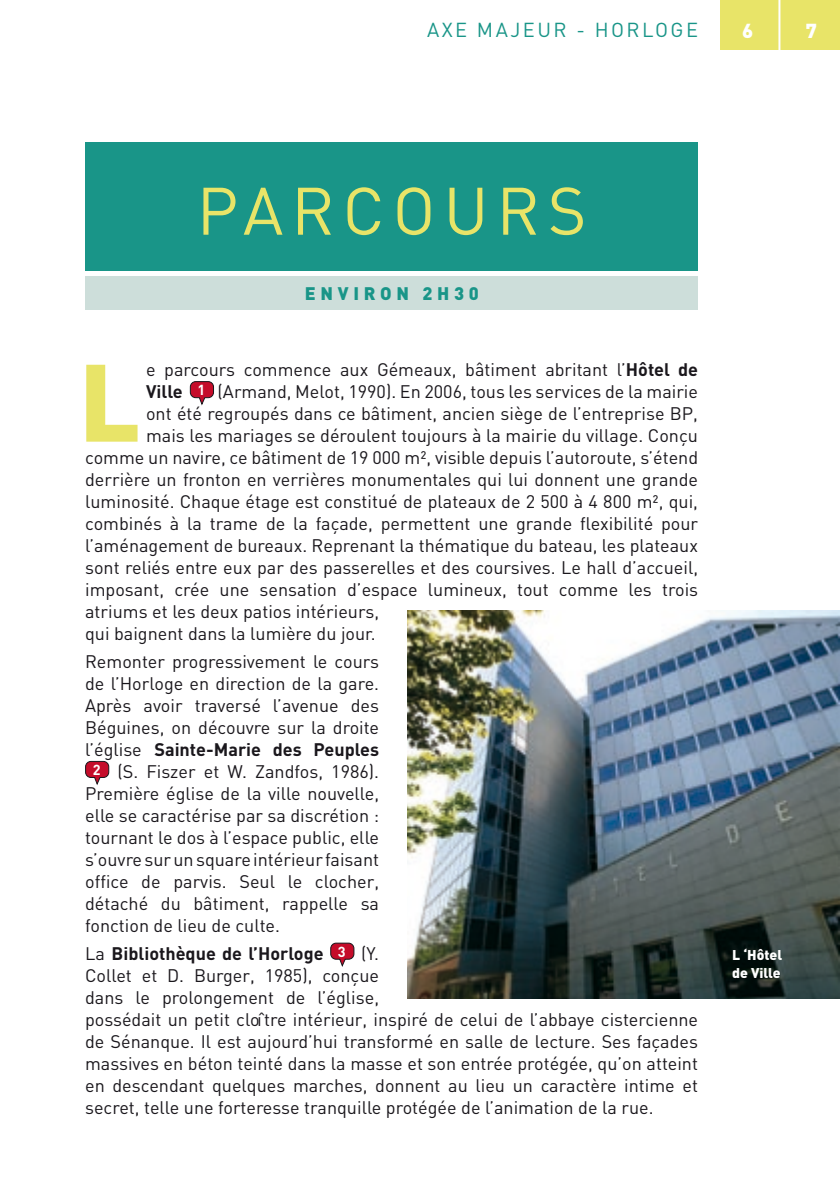
<style>
.page{position:relative;width:840px;height:1191px;background:#fff}
.page>*{position:absolute;margin:0;border:0;box-sizing:border-box;transform-origin:0 0}
.courant{font:900 108px "DIN";color:#e8e468}
.t1{font:66px "DIN";letter-spacing:.12em;color:#e8e468}
.t2{font:20px "DIN";letter-spacing:.12em;color:#199588}
.t3{font:900 20px "DIN";color:#fff}
.courant-2{font:18px/22px "DIN";color:#1a171c}
.courant-3{font:700 18px "DIN";color:#1a171c}
.t4{font:900 18px "DIN";letter-spacing:.26em;color:#199588}
.t5{font:700 14.4px "DIN";color:#fff}
.courant-4{font:900 14px/18px "DIN";color:#fff}
.s1{font-weight:700}
.s2{font-weight:400}
</style>
<div class="page">
<svg style="left:189px;top:381px;width:25px;height:25px"></svg>
<svg style="left:85px;top:760px;width:25px;height:25px"></svg>
<svg style="left:330px;top:942px;width:24px;height:25px"></svg>
<div style="left:719px;top:0;width:120px;height:50px;background:#e8e468"></div>
<hr style="left:778px;top:0;width:2px;height:59px;background:#fff">
<img style="left:407px;top:610px;width:432px;height:388px">
<div style="left:85px;top:142px;width:612px;height:129px;background:#199588"></div>
<div style="left:85px;top:276px;width:612px;height:34px;background:#cddeda"></div>
<p class="t2" style="left:427px;top:17px;width:272px">AXE MAJEUR - HORLOGE</p>
<p class="t3" style="left:741px;top:17px;width:13px">6</p>
<p class="t3" style="left:805px;top:17px;width:13px">7</p>
<p class="t1" style="left:196px;top:170px;width:391px">PARCOURS</p>
<p class="t4" style="left:305px;top:281px;width:175px">ENVIRO N 2H30</p>
<p class="courant-2" style="left:146px;top:358px;width:553px">e parcours commence aux Gémeaux, bâtiment abritant l’<span class="s1">Hôtel de<br>Ville</span></p>
<p class="courant" style="left:78px;top:330px;width:64px">L</p>
<p class="t5" style="left:197px;top:380px;width:9px">1</p>
<p class="courant-2" style="left:217px;top:380px;width:481px">(Armand, Melot, 1990). En 2006, tous les services de la mairie</p>
<p class="courant-2" style="left:146px;top:402px;width:553px">ont été regroupés dans ce bâtiment, ancien siège de l’entreprise BP,</p>
<p class="courant-2" style="left:146px;top:424px;width:553px">mais les mariages se déroulent toujours à la mairie du village. Conçu</p>
<p class="courant-2" style="left:85px;top:446px;width:614px">comme un navire, ce bâtiment de 19 000 m², visible depuis l’autoroute, s’étend</p>
<p class="courant-2" style="left:85px;top:468px;width:614px">derrière un fronton en verrières monumentales qui lui donnent une grande</p>
<p class="courant-2" style="left:85px;top:490px;width:614px">luminosité. Chaque étage est constitué de plateaux de 2 500 à 4 800 m², qui,</p>
<p class="courant-2" style="left:85px;top:512px;width:614px">combinés à la trame de la façade, permettent une grande flexibilité pour</p>
<p class="courant-2" style="left:85px;top:534px;width:614px">l’aménagement de bureaux. Reprenant la thématique du bateau, les plateaux</p>
<p class="courant-2" style="left:85px;top:556px;width:614px">sont reliés entre eux par des passerelles et des coursives. Le hall d’accueil,</p>
<p class="courant-2" style="left:85px;top:578px;width:614px">imposant, crée une sensation d’espace lumineux, tout comme les trois</p>
<p class="courant-2" style="left:85px;top:600px;width:295px">atriums et les deux patios intérieurs,</p>
<p class="courant-2" style="left:85px;top:622px;width:292px">qui baignent dans la lumière du jour.</p>
<p class="courant-2" style="left:85px;top:650px;width:295px;text-align:justify">Remonter progressivement le cours de l’Horloge en direction de la gare.<br>Après avoir traversé l’avenue des Béguines, on découvre sur la droite l’église <span class="s1">Sainte-Marie des Peuples</span></p>
<p class="t5" style="left:93px;top:760px;width:9px">2</p>
<p class="courant-2" style="left:85px;top:760px;width:295px;text-align:justify;text-indent:32px">(S. Fiszer et W. Zandfos, 1986).<br>Première église de la ville nouvelle, elle se caractérise par sa discrétion : tournant le dos à l’espace public, elle s’ouvre sur un square intérieur faisant office de parvis. Seul le clocher, détaché du bâtiment, rappelle sa fonction de lieu de culte.</p>
<p class="courant-3" style="left:85px;top:941px;width:240px"><span class="s2">La</span> Bibliothèque de l’Horloge</p>
<p class="t5" style="left:337px;top:942px;width:9px">3</p>
<p class="courant-2" style="left:85px;top:941px;width:614px;text-indent:276px">(Y.<br>Collet et D. Burger, 1985), conçue<br>dans le prolongement de l’église,<br>possédait un petit cloître intérieur, inspiré de celui de l’abbaye cistercienne de Sénanque. Il est aujourd’hui transformé en salle de lecture. Ses façades massives en béton teinté dans la masse et son entrée protégée, qu’on atteint en descendant quelques marches, donnent au lieu un caractère intime et secret, telle une forteresse tranquille protégée de l’animation de la rue.</p>
<p class="courant-4" style="left:731px;top:945px;width:51px">L ‘HÔTEL<br>DE VILLE</p>
</div>
